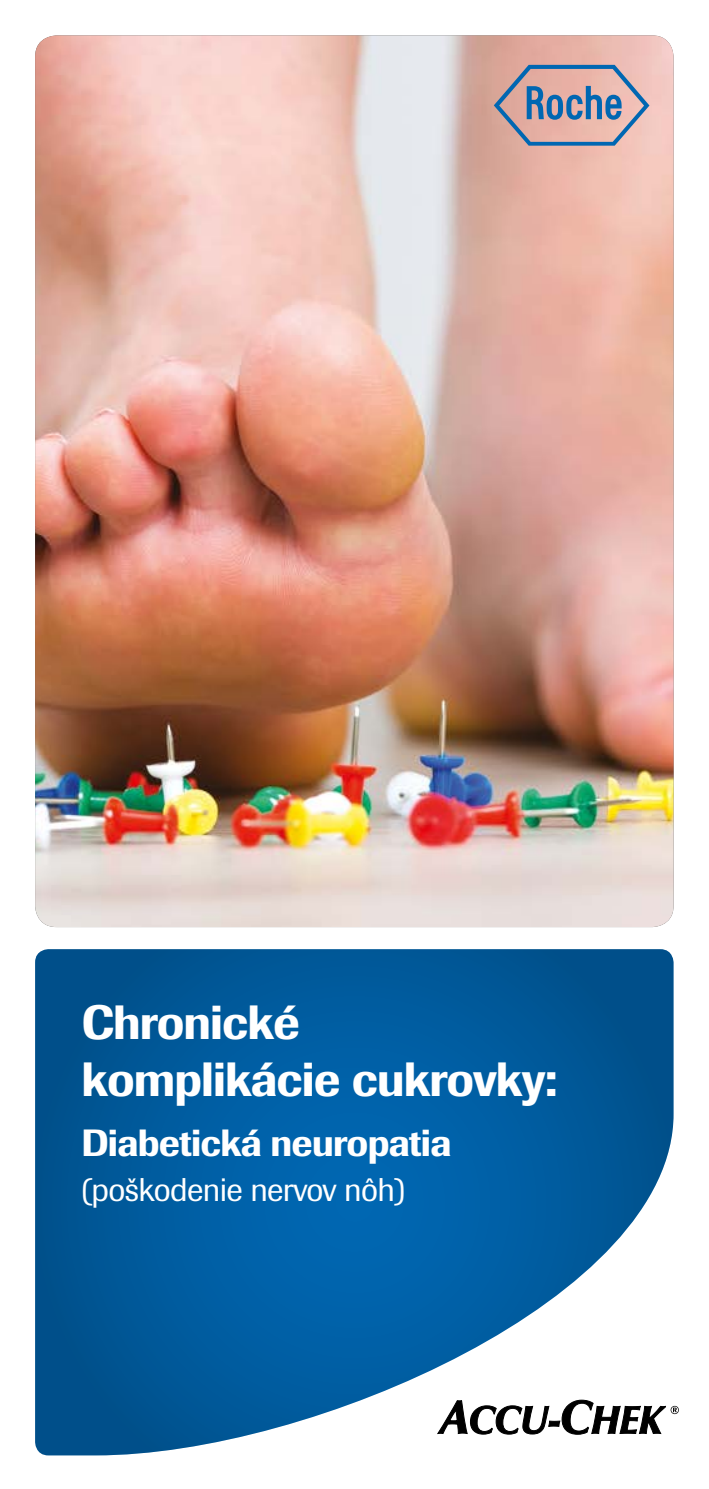
<style>
.page{position:relative;width:709px;height:1489px;background:#fff}
.page>*{position:absolute;margin:0;border:0;box-sizing:border-box;transform-origin:0 0}
.t1{font:500 47.5px/57px "Imago Pro";letter-spacing:-.02em;color:#fff}
.t2{font:500 37.5px "Imago Pro";letter-spacing:-.02em;color:#fff}
.t3{font:32.5px "Imago Pro";letter-spacing:-.02em;color:#fff}
</style>
<div class="page">
<img style="left:35px;top:35px;width:638px;height:892px">
<svg style="left:35px;top:949px;width:638px;height:506px;background:#2270a9"></svg>
<svg style="left:437px;top:1399px;width:242px;height:35px"></svg>
<svg style="left:494px;top:65px;width:155px;height:81px;background:#b2a2aa"></svg>
<p class="t1" style="left:81px;top:993px;width:477px">Chronické komplikácie cukrovky:</p>
<p class="t2" style="left:81px;top:1118px;width:371px">Diabetická neuropatia</p>
<p class="t3" style="left:81px;top:1168px;width:325px">(poškodenie nervov nôh)</p>
</div>
